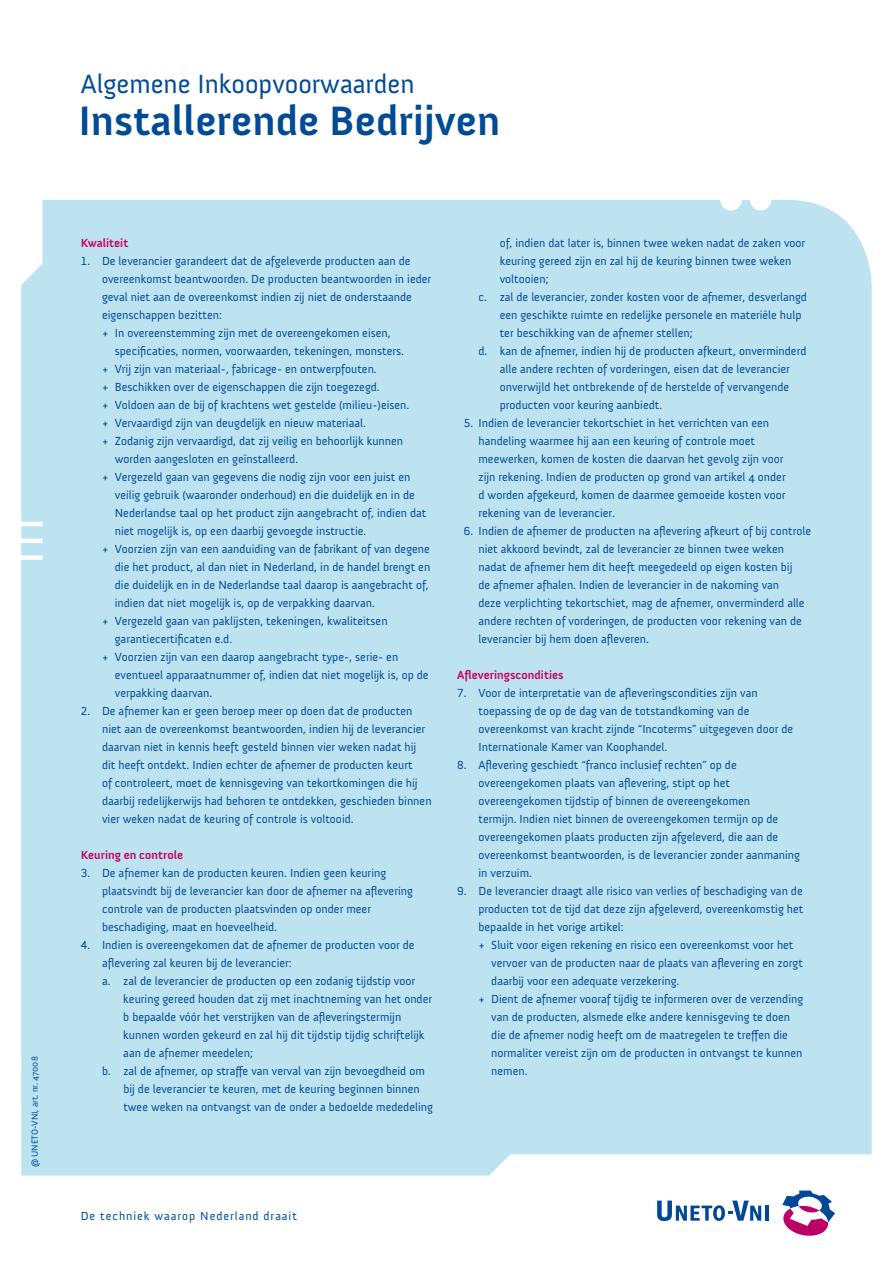
<style>
.page{position:relative;width:893px;height:1263px;background:#fff}
.page>*{position:absolute;margin:0;border:0;box-sizing:border-box;transform-origin:0 0}
.t1{font:700 42px "Anivers";color:#004b96}
.t2{font:27px "Anivers";color:#004b96}
.t3{font:12px/18px "Anivers";color:#004b96}
.t4{font:700 12px "Anivers";color:#c50067}
.t5{font:12px "Anivers";letter-spacing:.08em;color:#004b96}
.t6{font:9px "Anivers";color:#004b96}
</style>
<div class="page">
<div style="left:21px;top:200px;width:851px;height:975px;background:#bde3f1"></div>
<hr style="left:765px;top:1205px;width:3px;height:16px;background:#004896">
<svg style="left:782px;top:1190px;width:53px;height:46px"></svg>
<svg style="left:657px;top:1200px;width:104px;height:21px"></svg>
<p class="t6" style="left:30px;top:1167px;width:112px;rotate:-90deg">@ UNETO-VNI, art. nr. 47008</p>
<h2 class="t2" style="left:81px;top:69px;width:335px">Algemene Inkoopvoorwaarden</h2>
<h1 class="t1" style="left:78px;top:98px;width:423px">Installerende Bedrijven</h1>
<p class="t4" style="left:81px;top:237px;width:49px">Kwaliteit</p>
<p class="t3" style="left:81px;top:252px;width:331px">1. De leverancier garandeert dat de afgeleverde producten aan de</p>
<p class="t3" style="left:102px;top:270px;width:331px">overeenkomst beantwoorden. De producten beantwoorden in ieder</p>
<p class="t3" style="left:102px;top:288px;width:311px">geval niet aan de overeenkomst indien zij niet de onderstaande</p>
<p class="t3" style="left:102px;top:306px;width:121px">eigenschappen bezitten:</p>
<p class="t3" style="left:102px;top:324px;width:290px">+ In overeenstemming zijn met de overeengekomen eisen,</p>
<p class="t3" style="left:115px;top:342px;width:291px">specificaties, normen, voorwaarden, tekeningen, monsters.</p>
<p class="t3" style="left:102px;top:360px;width:276px">+ Vrij zijn van materiaal-, fabricage- en ontwerpfouten.</p>
<p class="t3" style="left:102px;top:378px;width:279px">+ Beschikken over de eigenschappen die zijn toegezegd.</p>
<p class="t3" style="left:102px;top:396px;width:309px">+ Voldoen aan de bij of krachtens wet gestelde (milieu-)eisen.</p>
<p class="t3" style="left:102px;top:414px;width:265px">+ Vervaardigd zijn van deugdelijk en nieuw materiaal.</p>
<p class="t3" style="left:102px;top:432px;width:303px">+ Zodanig zijn vervaardigd, dat zij veilig en behoorlijk kunnen</p>
<p class="t3" style="left:115px;top:450px;width:185px">worden aangesloten en geïnstalleerd.</p>
<p class="t3" style="left:102px;top:468px;width:310px">+ Vergezeld gaan van gegevens die nodig zijn voor een juist en</p>
<p class="t3" style="left:115px;top:486px;width:301px">veilig gebruik (waaronder onderhoud) en die duidelijk en in de</p>
<p class="t3" style="left:115px;top:504px;width:313px">Nederlandse taal op het product zijn aangebracht of, indien dat</p>
<p class="t3" style="left:115px;top:522px;width:253px">niet mogelijk is, op een daarbij gevoegde instructie.</p>
<p class="t3" style="left:102px;top:540px;width:329px">+ Voorzien zijn van een aanduiding van de fabrikant of van degene</p>
<p class="t3" style="left:115px;top:558px;width:317px">die het product, al dan niet in Nederland, in de handel brengt en</p>
<p class="t3" style="left:115px;top:576px;width:315px">die duidelijk en in de Nederlandse taal daarop is aangebracht of,</p>
<p class="t3" style="left:115px;top:594px;width:262px">indien dat niet mogelijk is, op de verpakking daarvan.</p>
<p class="t3" style="left:102px;top:612px;width:287px">+ Vergezeld gaan van paklijsten, tekeningen, kwaliteitsen</p>
<p class="t3" style="left:115px;top:630px;width:119px">garantiecertificaten e.d.</p>
<p class="t3" style="left:102px;top:648px;width:298px">+ Voorzien zijn van een daarop aangebracht type-, serie- en</p>
<p class="t3" style="left:115px;top:666px;width:315px">eventueel apparaatnummer of, indien dat niet mogelijk is, op de</p>
<p class="t3" style="left:115px;top:684px;width:99px">verpakking daarvan.</p>
<p class="t3" style="left:102px;top:702px;width:331px;text-indent:-21px">2. De afnemer kan er geen beroep meer op doen dat de producten niet aan de overeenkomst beantwoorden, indien hij de leverancier daarvan niet in kennis heeft gesteld binnen vier weken nadat hij dit heeft ontdekt. Indien echter de afnemer de producten keurt<br>of controleert, moet de kennisgeving van tekortkomingen die hij daarbij redelijkerwijs had behoren te ontdekken, geschieden binnen vier weken nadat de keuring of controle is voltooid.</p>
<p class="t4" style="left:81px;top:849px;width:104px">Keuring en controle</p>
<p class="t3" style="left:102px;top:864px;width:312px;text-indent:-21px">3. De afnemer kan de producten keuren. Indien geen keuring plaatsvindt bij de leverancier kan door de afnemer na aflevering controle van de producten plaatsvinden op onder meer beschadiging, maat en hoeveelheid.</p>
<p class="t3" style="left:81px;top:936px;width:335px">4. Indien is overeengekomen dat de afnemer de producten voor de</p>
<p class="t3" style="left:102px;top:954px;width:191px">aflevering zal keuren bij de leverancier:</p>
<p class="t3" style="left:102px;top:972px;width:315px">a. zal de leverancier de producten op een zodanig tijdstip voor</p>
<p class="t3" style="left:123px;top:990px;width:310px">keuring gereed houden dat zij met inachtneming van het onder</p>
<p class="t3" style="left:123px;top:1008px;width:279px">b bepaalde vóór het verstrijken van de afleveringstermijn</p>
<p class="t3" style="left:123px;top:1026px;width:303px">kunnen worden gekeurd en zal hij dit tijdstip tijdig schriftelijk</p>
<p class="t3" style="left:123px;top:1044px;width:131px">aan de afnemer meedelen;</p>
<p class="t3" style="left:102px;top:1062px;width:324px">b. zal de afnemer, op straffe van verval van zijn bevoegdheid om</p>
<p class="t3" style="left:123px;top:1080px;width:298px">bij de leverancier te keuren, met de keuring beginnen binnen</p>
<p class="t3" style="left:123px;top:1098px;width:311px">twee weken na ontvangst van de onder a bedoelde mededeling</p>
<p class="t3" style="left:500px;top:234px;width:307px">of, indien dat later is, binnen twee weken nadat de zaken voor</p>
<p class="t3" style="left:500px;top:252px;width:293px">keuring gereed zijn en zal hij de keuring binnen twee weken</p>
<p class="t3" style="left:500px;top:270px;width:50px">voltooien;</p>
<p class="t3" style="left:478px;top:288px;width:330px">c. zal de leverancier, zonder kosten voor de afnemer, desverlangd</p>
<p class="t3" style="left:500px;top:306px;width:303px">een geschikte ruimte en redelijke personele en materiële hulp</p>
<p class="t3" style="left:500px;top:324px;width:194px">ter beschikking van de afnemer stellen;</p>
<p class="t3" style="left:478px;top:342px;width:329px">d. kan de afnemer, indien hij de producten afkeurt, onverminderd</p>
<p class="t3" style="left:500px;top:360px;width:292px">alle andere rechten of vorderingen, eisen dat de leverancier</p>
<p class="t3" style="left:500px;top:378px;width:291px">onverwijld het ontbrekende of de herstelde of vervangende</p>
<p class="t3" style="left:500px;top:396px;width:164px">producten voor keuring aanbiedt.</p>
<p class="t3" style="left:478px;top:414px;width:309px;text-indent:-15px">5. Indien de leverancier tekortschiet in het verrichten van een handeling waarmee hij aan een keuring of controle moet meewerken, komen de kosten die daarvan het gevolg zijn voor zijn rekening. Indien de producten op grond van artikel 4 onder d worden afgekeurd, komen de daarmee gemoeide kosten voor rekening van de leverancier.</p>
<p class="t3" style="left:478px;top:522px;width:334px;text-indent:-15px">6. Indien de afnemer de producten na aflevering afkeurt of bij controle niet akkoord bevindt, zal de leverancier ze binnen twee weken nadat de afnemer hem dit heeft meegedeeld op eigen kosten bij<br>de afnemer afhalen. Indien de leverancier in de nakoming van<br>deze verplichting tekortschiet, mag de afnemer, onverminderd alle andere rechten of vorderingen, de producten voor rekening van de leverancier bij hem doen afleveren.</p>
<p class="t4" style="left:457px;top:669px;width:108px">Afleveringscondities</p>
<p class="t3" style="left:478px;top:684px;width:316px;text-indent:-21px">7. Voor de interpretatie van de afleveringscondities zijn van toepassing de op de dag van de totstandkoming van de overeenkomst van kracht zijnde “Incoterms” uitgegeven door de Internationale Kamer van Koophandel.</p>
<p class="t3" style="left:478px;top:756px;width:323px;text-indent:-21px">8. Aflevering geschiedt “franco inclusief rechten” op de overeengekomen plaats van aflevering, stipt op het overeengekomen tijdstip of binnen de overeengekomen<br>termijn. Indien niet binnen de overeengekomen termijn op de overeengekomen plaats producten zijn afgeleverd, die aan de overeenkomst beantwoorden, is de leverancier zonder aanmaning in verzuim.</p>
<p class="t3" style="left:457px;top:882px;width:347px">9. De leverancier draagt alle risico van verlies of beschadiging van de</p>
<p class="t3" style="left:478px;top:900px;width:326px">producten tot de tijd dat deze zijn afgeleverd, overeenkomstig het</p>
<p class="t3" style="left:478px;top:918px;width:147px">bepaalde in het vorige artikel:</p>
<p class="t3" style="left:478px;top:936px;width:317px">+ Sluit voor eigen rekening en risico een overeenkomst voor het</p>
<p class="t3" style="left:491px;top:954px;width:313px">vervoer van de producten naar de plaats van aflevering en zorgt</p>
<p class="t3" style="left:491px;top:972px;width:190px">daarbij voor een adequate verzekering.</p>
<p class="t3" style="left:478px;top:990px;width:326px">+ Dient de afnemer vooraf tijdig te informeren over de verzending</p>
<p class="t3" style="left:491px;top:1008px;width:300px">van de producten, alsmede elke andere kennisgeving te doen</p>
<p class="t3" style="left:491px;top:1026px;width:298px">die de afnemer nodig heeft om de maatregelen te treffen die</p>
<p class="t3" style="left:491px;top:1044px;width:313px">normaliter vereist zijn om de producten in ontvangst te kunnen</p>
<p class="t3" style="left:491px;top:1062px;width:38px">nemen.</p>
<p class="t5" style="left:81px;top:1210px;width:218px">De techniek waarop Nederland draait</p>
</div>
